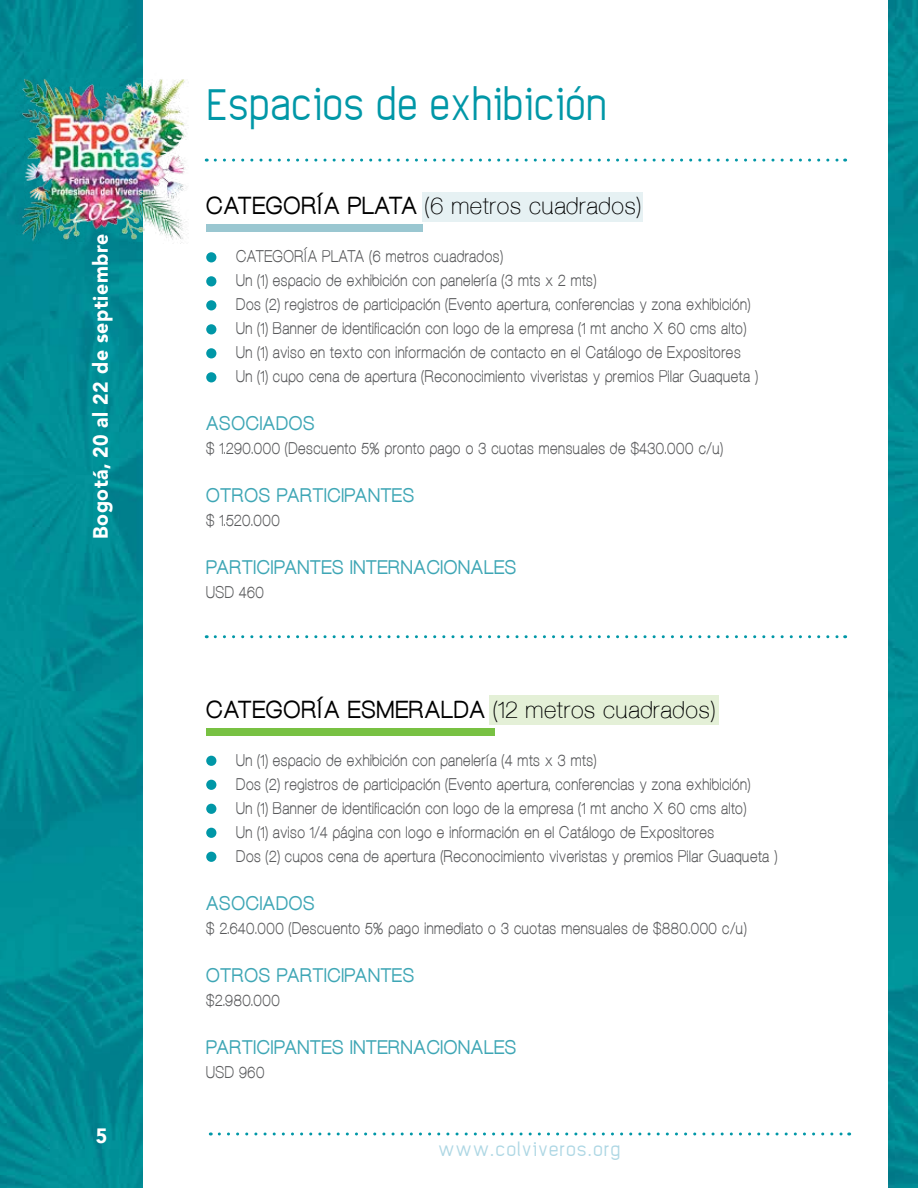
<style>
.page{position:relative;width:918px;height:1188px;background:#fff}
.page>*{position:absolute;margin:0;border:0;box-sizing:border-box;transform-origin:0 0}
.t1{font:31.5px "Elegan Tech";letter-spacing:.06em;color:#0097a7;scale:.9 1}
.t2{font:24px "Aovel Sans";letter-spacing:.03em;color:#000}
.t3{font:900 20.7px "Avenir";letter-spacing:.03em;color:#fff;scale:.94 1}
.t4{font:900 19.2px "Aovel Sans";letter-spacing:.03em;color:#3ea6b5}
.t5{font:700 16.5px/24px "Aovel Sans";letter-spacing:.03em;color:#58595b;scale:.9 1}
.t6{font:13.5px "Elegan Tech";letter-spacing:.11em;color:#aed7e4}
.s1{font-weight:900}
</style>
<div class="page">
<img style="left:0;top:0;width:142px;height:1188px">
<img style="left:889px;top:0;width:29px;height:1188px">
<img style="left:0;top:64px;width:189px;height:205px">
<svg style="left:219px;top:1132px;width:631px;height:4px"></svg>
<div style="left:206px;top:252px;width:10px;height:10px;background:#0097a7;border-radius:50%"></div>
<div style="left:206px;top:276px;width:10px;height:10px;background:#0097a7;border-radius:50%"></div>
<div style="left:206px;top:300px;width:10px;height:10px;background:#0097a7;border-radius:50%"></div>
<div style="left:206px;top:324px;width:10px;height:10px;background:#0097a7;border-radius:50%"></div>
<div style="left:206px;top:348px;width:10px;height:10px;background:#0097a7;border-radius:50%"></div>
<div style="left:206px;top:372px;width:10px;height:10px;background:#0097a7;border-radius:50%"></div>
<div style="left:206px;top:756px;width:10px;height:10px;background:#0097a7;border-radius:50%"></div>
<div style="left:206px;top:780px;width:10px;height:10px;background:#0097a7;border-radius:50%"></div>
<div style="left:206px;top:804px;width:10px;height:10px;background:#0097a7;border-radius:50%"></div>
<div style="left:206px;top:828px;width:10px;height:10px;background:#0097a7;border-radius:50%"></div>
<div style="left:206px;top:852px;width:10px;height:10px;background:#0097a7;border-radius:50%"></div>
<div style="left:206px;top:224px;width:217px;height:8px;background:#9ac7d1"></div>
<div style="left:206px;top:728px;width:289px;height:8px;background:#78c143"></div>
<svg style="left:215px;top:159px;width:631px;height:3px"></svg>
<svg style="left:215px;top:635px;width:631px;height:3px"></svg>
<div style="left:422px;top:192px;width:220px;height:30px;background:#e6f1f3"></div>
<div style="left:489px;top:695px;width:230px;height:30px;background:#e4f0d7"></div>
<p class="t3" style="left:83px;top:539px;width:326px;rotate:-90deg">Bogotá, 20 al 22 de septiembre</p>
<p class="t3" style="left:96px;top:1119px;width:14px">5</p>
<h1 class="t1" style="left:208px;top:91px;width:444px">Espacios de exhibición</h1>
<h2 class="t2" style="left:206px;top:192px;width:436px"><span class="s1">CATEGORÍA PLATA</span> (6 metros cuadrados)</h2>
<p class="t5" style="left:236px;top:245px;width:581px">CATEGORÍA PLATA (6 metros cuadrados)<br>Un (1) espacio de exhibición con panelería (3 mts x 2 mts)<br>Dos (2) registros de participación (Evento apertura, conferencias y zona exhibición)<br>Un (1) Banner de identificación con logo de la empresa (1 mt ancho X 60 cms alto)<br>Un (1) aviso en texto con información de contacto en el Catálogo de Expositores Un (1) cupo cena de apertura (Reconocimiento viveristas y premios Pilar Guaqueta )</p>
<p class="t4" style="left:206px;top:413px;width:110px">ASOCIADOS</p>
<p class="t5" style="left:206px;top:437px;width:576px">$ 1.290.000 (Descuento 5% pronto pago o 3 cuotas mensuales de $430.000 c/u)</p>
<p class="t4" style="left:206px;top:485px;width:210px">OTROS PARTICIPANTES</p>
<p class="t5" style="left:206px;top:509px;width:83px">$ 1.520.000</p>
<p class="t4" style="left:206px;top:557px;width:312px">PARTICIPANTES INTERNACIONALES</p>
<p class="t5" style="left:206px;top:581px;width:66px">USD 460</p>
<h2 class="t2" style="left:206px;top:696px;width:510px"><span class="s1">CATEGORÍA ESMERALDA</span> (12 metros cuadrados)</h2>
<p class="t5" style="left:236px;top:748px;width:603px">Un (1) espacio de exhibición con panelería (4 mts x 3 mts)<br>Dos (2) registros de participación (Evento apertura, conferencias y zona exhibición)<br>Un (1) Banner de identificación con logo de la empresa (1 mt ancho X 60 cms alto)<br>Un (1) aviso 1/4 página con logo e información en el Catálogo de Expositores<br>Dos (2) cupos cena de apertura (Reconocimiento viveristas y premios Pilar Guaqueta )</p>
<p class="t4" style="left:206px;top:892px;width:110px">ASOCIADOS</p>
<p class="t5" style="left:206px;top:916px;width:602px">$ 2.640.000 (Descuento 5% pago inmediato o 3 cuotas mensuales de $880.000 c/u)</p>
<p class="t4" style="left:206px;top:964px;width:210px">OTROS PARTICIPANTES</p>
<p class="t5" style="left:206px;top:988px;width:84px">$2.980.000</p>
<p class="t4" style="left:206px;top:1036px;width:312px">PARTICIPANTES INTERNACIONALES</p>
<p class="t5" style="left:206px;top:1060px;width:66px">USD 960</p>
<p class="t6" style="left:439px;top:1143px;width:183px">www.colviveros.org</p>
</div>
